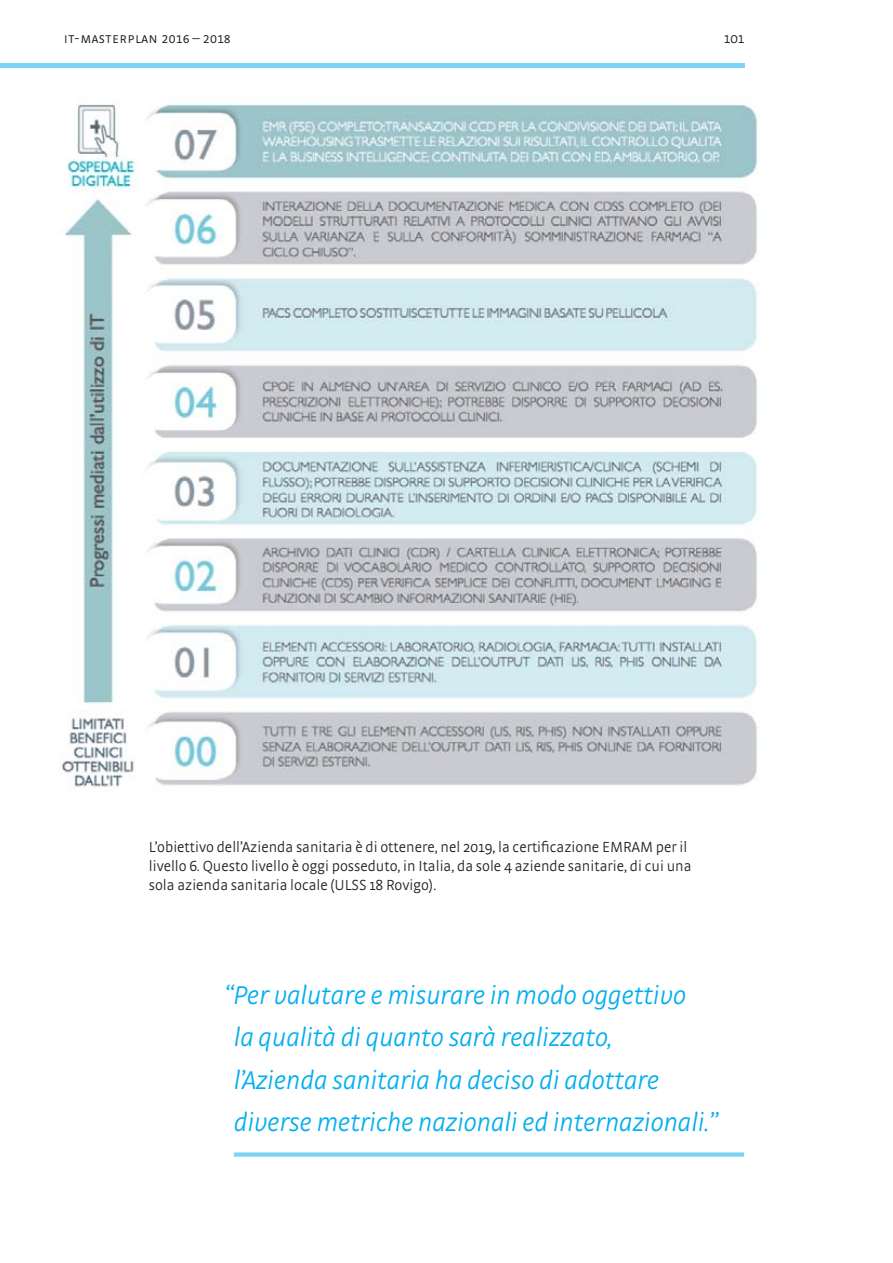
<style>
.page{position:relative;width:893px;height:1263px;background:#fff}
.page>*{position:absolute;margin:0;border:0;box-sizing:border-box;transform-origin:0 0}
.t1{font:italic 300 27px/42.6px "Strada OT";color:#00aeef}
.t2{font:300 15.3px/19.2px "Strada OT";color:#231f20}
.t3{font:300 15px "Strada OT";letter-spacing:.03em;color:#231f20}
</style>
<div class="page">
<img style="left:59px;top:104px;width:699px;height:683px">
<hr style="left:0;top:64px;width:744px;height:4px;background:#7cd3f6">
<div style="left:234px;top:1152px;width:510px;height:5px;background:#7cd3f6"></div>
<p class="t3" style="left:64px;top:29px;width:169px">IT-Masterplan 2016 – 2018</p>
<p class="t3" style="left:724px;top:29px;width:22px">101</p>
<p class="t2" style="left:149px;top:837px;width:544px">L’obiettivo dell’Azienda sanitaria è di ottenere, nel 2019, la certificazione EMRAM per il livello 6. Questo livello è oggi posseduto, in Italia, da sole 4 aziende sanitarie, di cui una sola azienda sanitaria locale (ULSS 18 Rovigo).</p>
<h1 class="t1" style="left:234px;top:974px;width:485px;text-indent:-9px">“Per valutare e misurare in modo oggettivo<br>la qualità di quanto sarà realizzato,<br>l’Azienda sanitaria ha deciso di adottare diverse metriche nazionali ed internazionali.”</h1>
</div>
